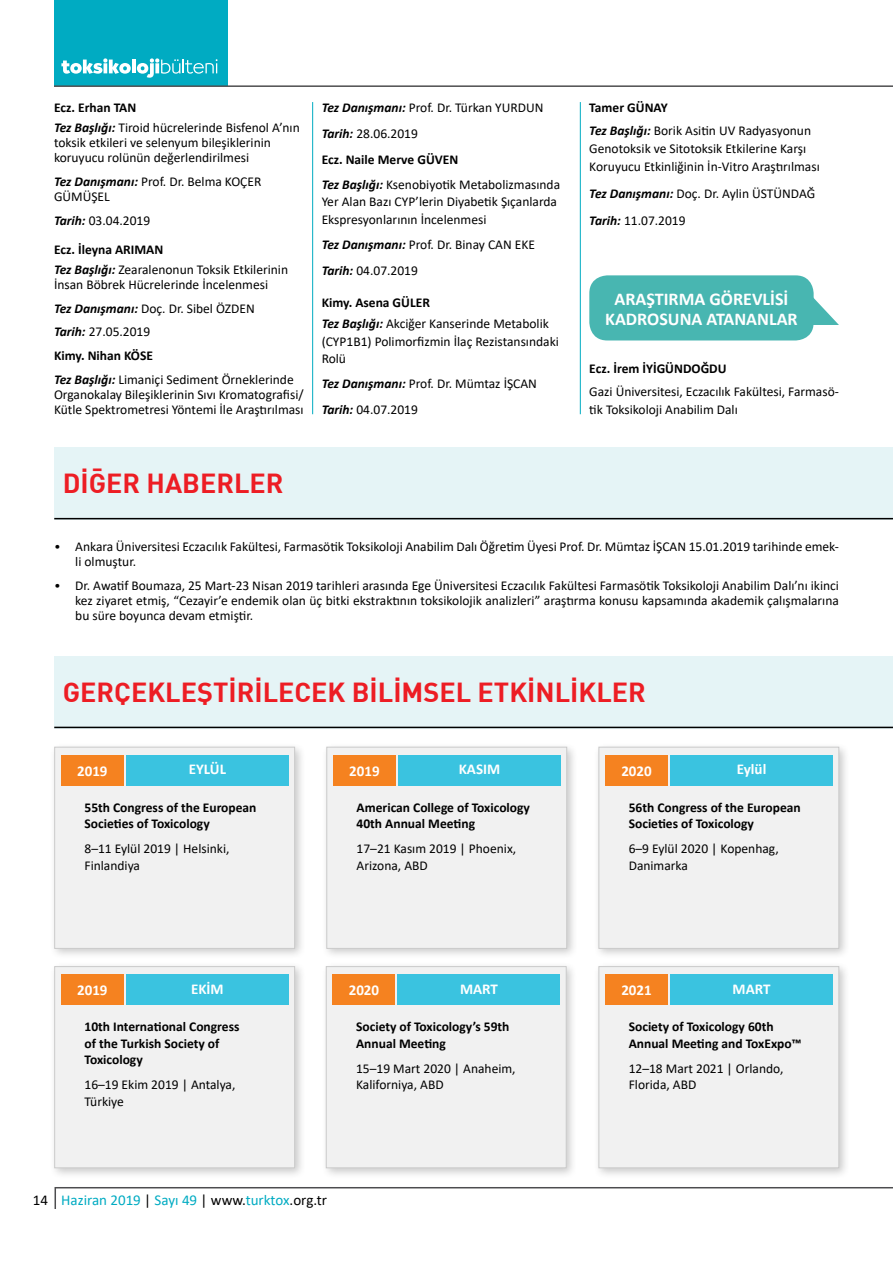
<style>
.page{position:relative;width:893px;height:1263px;background:#fff}
.page>*{position:absolute;margin:0;border:0;box-sizing:border-box;transform-origin:0 0}
.t1{font:700 27px "DI Nbek";color:#ed1d24}
.t2{font:700 18px/20.1px "Calibri";color:#fff;text-align:center}
.t3{font:700 15px "Calibri";color:#fff}
.t4{font:15px "Calibri";color:#00abc2}
.t5{font:13.5px/15.1px "Calibri";color:#000}
.t6{font:700 13.5px/16.5px "Calibri";color:#000}
.s1{font-weight:700}
.s2{font-weight:700;font-style:italic}
.s3{font-weight:300}
.s4{color:#000}
</style>
<div class="page">
<div style="left:54px;top:0;width:173px;height:86px;background:#00abc2"></div>
<svg style="left:61px;top:58px;width:70px;height:16px"></svg>
<hr style="left:132px;top:60px;width:4px;height:13px;background:#fff">
<svg style="left:137px;top:58px;width:81px;height:20px"></svg>
<hr style="left:54px;top:85px;width:839px;height:2px;background:#4d4d4f">
<svg style="left:54px;top:1187px;width:839px;height:22px"></svg>
<svg style="left:814px;top:298px;width:25px;height:27px"></svg>
<div style="left:589px;top:275px;width:225px;height:65px;background:#48b6b1;border-radius:18px"></div>
<hr style="left:312px;top:102px;width:1px;height:312px;background:#00abc2">
<hr style="left:580px;top:102px;width:1px;height:312px;background:#00abc2">
<div style="left:54px;top:447px;width:839px;height:72px;background:#e5f4f6"></div>
<hr style="left:54px;top:518px;width:839px;height:1px;background:#000">
<div style="left:54px;top:656px;width:839px;height:72px;background:#e5f4f6"></div>
<hr style="left:54px;top:727px;width:839px;height:1px;background:#000">
<svg style="left:325px;top:966px;width:248px;height:209px;fill:#e4e4e4"></svg>
<div style="left:326px;top:966px;width:240px;height:202px;background:#f1f1f1"></div>
<div style="left:398px;top:974px;width:162px;height:31px;background:#3ac3e0"></div>
<div style="left:332px;top:974px;width:63px;height:31px;background:#f58220"></div>
<svg style="left:598px;top:746px;width:248px;height:209px"></svg>
<div style="left:599px;top:747px;width:240px;height:201px;background:#f1f1f1"></div>
<div style="left:670px;top:755px;width:163px;height:31px;background:#3ac3e0"></div>
<div style="left:605px;top:755px;width:63px;height:31px;background:#f58220"></div>
<svg style="left:598px;top:966px;width:248px;height:209px"></svg>
<div style="left:599px;top:966px;width:240px;height:202px;background:#f1f1f1"></div>
<div style="left:670px;top:974px;width:163px;height:31px;background:#3ac3e0"></div>
<div style="left:605px;top:974px;width:63px;height:31px;background:#f58220"></div>
<svg style="left:326px;top:746px;width:248px;height:209px"></svg>
<div style="left:327px;top:747px;width:240px;height:201px;background:#f1f1f1"></div>
<div style="left:398px;top:755px;width:163px;height:31px;background:#3ac3e0"></div>
<div style="left:333px;top:755px;width:63px;height:31px;background:#f58220"></div>
<svg style="left:54px;top:966px;width:248px;height:209px"></svg>
<div style="left:55px;top:966px;width:240px;height:202px;background:#f1f1f1"></div>
<div style="left:126px;top:974px;width:163px;height:31px;background:#3ac3e0"></div>
<div style="left:61px;top:974px;width:63px;height:31px;background:#f58220"></div>
<svg style="left:54px;top:746px;width:248px;height:209px"></svg>
<div style="left:55px;top:747px;width:240px;height:201px;background:#f1f1f1"></div>
<div style="left:126px;top:755px;width:163px;height:31px;background:#3ac3e0"></div>
<div style="left:61px;top:755px;width:63px;height:31px;background:#f58220"></div>
<p class="t5" style="left:54px;top:98px;width:247px;line-height:19.5px"><span class="s1">Ecz. Erhan TAN<br></span><span class="s2">Tez Başlığı:</span> Tiroid hücrelerinde Bisfenol A’nın</p>
<p class="t5" style="left:54px;top:134px;width:218px">toksik etkileri ve selenyum bileşiklerinin koruyucu rolünün değerlendirilmesi</p>
<p class="t5" style="left:54px;top:173px;width:209px"><span class="s2">Tez Danışmanı:</span> Prof. Dr. Belma KOÇER<br>GÜMÜŞEL</p>
<p class="t5" style="left:54px;top:212px;width:98px"><span class="s2">Tarih:</span> 03.04.2019</p>
<p class="t5" style="left:54px;top:240px;width:236px;line-height:19.5px"><span class="s1">Ecz. İleyna ARIMAN<br></span><span class="s2">Tez Başlığı:</span> Zearalenonun Toksik Etkilerinin</p>
<p class="t5" style="left:54px;top:272px;width:241px;line-height:23.7px">İnsan Böbrek Hücrelerinde İncelenmesi<br><span class="s2">Tez Danışmanı:</span> Doç. Dr. Sibel ÖZDEN<br><span class="s2">Tarih:</span> 27.05.2019<br><span class="s1">Kimy. Nihan KÖSE<br></span><span class="s2">Tez Başlığı:</span> Limaniçi Sediment Örneklerinde</p>
<p class="t5" style="left:54px;top:387px;width:251px">Organokalay Bileşiklerinin Sıvı Kromatografisi/<br>Kütle Spektrometresi Yöntemi İle Araştırılması</p>
<p class="t5" style="left:322px;top:95px;width:240px;line-height:25.7px"><span class="s2">Tez Danışmanı:</span> Prof. Dr. Türkan YURDUN<br><span class="s2">Tarih:</span> 28.06.2019<br><span class="s1">Ecz. Naile Merve GÜVEN<br></span><span class="s2">Tez Başlığı:</span> Ksenobiyotik Metabolizmasında</p>
<p class="t5" style="left:322px;top:193px;width:237px;line-height:17.2px">Yer Alan Bazı CYP’lerin Diyabetik Şıçanlarda<br>Ekspresyonlarının İncelenmesi</p>
<p class="t5" style="left:322px;top:232px;width:215px;line-height:25.7px"><span class="s2">Tez Danışmanı:</span> Prof. Dr. Binay CAN EKE<br><span class="s2">Tarih:</span> 04.07.2019</p>
<p class="t5" style="left:322px;top:291px;width:229px;line-height:21.5px"><span class="s1">Kimy. Asena GÜLER<br></span><span class="s2">Tez Başlığı:</span> Akciğer Kanserinde Metabolik</p>
<p class="t5" style="left:322px;top:332px;width:239px;line-height:17.2px">(CYP1B1) Polimorfizmin İlaç Rezistansındaki<br>Rolü</p>
<p class="t5" style="left:322px;top:371px;width:217px;line-height:25.7px"><span class="s2">Tez Danışmanı:</span> Prof. Dr. Mümtaz İŞCAN<br><span class="s2">Tarih:</span> 04.07.2019</p>
<h1 class="t1" style="left:63px;top:465px;width:222px">DİĞER HABERLER</h1>
<p class="t5" style="left:589px;top:96px;width:223px;line-height:22.5px"><span class="s1">Tamer GÜNAY<br></span><span class="s2">Tez Başlığı:</span> Borik Asitin UV Radyasyonun</p>
<p class="t5" style="left:589px;top:139px;width:232px;line-height:18.3px">Genotoksik ve Sitotoksik Etkilerine Karşı<br>Koruyucu Etkinliğinin İn-Vitro Araştırılması</p>
<p class="t5" style="left:589px;top:180px;width:227px;line-height:26.7px"><span class="s2">Tez Danışmanı:</span> Doç. Dr. Aylin ÜSTÜNDAĞ<br><span class="s2">Tarih:</span> 11.07.2019</p>
<h2 class="t2" style="left:605px;top:289px;width:194px">ARAŞTIRMA GÖREVLİSİ<br>KADROSUNA ATANANLAR</h2>
<p class="t6" style="left:589px;top:361px;width:139px">Ecz. İrem İYİGÜNDOĞDU</p>
<p class="t5" style="left:589px;top:382px;width:251px;line-height:18.3px">Gazi Üniversitesi, Eczacılık Fakültesi, Farmasö&shy;tik Toksikoloji Anabilim Dalı</p>
<p class="t5" style="left:75px;top:538px;width:765px;text-indent:-21px"><span class="s3">•</span> Ankara Üniversitesi Eczacılık Fakültesi, Farmasötik Toksikoloji Anabilim Dalı Öğretim Üyesi Prof. Dr. Mümtaz İŞCAN 15.01.2019 tarihinde emek&shy;li olmuştur.</p>
<p class="t5" style="left:75px;top:577px;width:765px;text-align:justify;text-indent:-21px"><span class="s3">•</span> Dr. Awatif Boumaza, 25 Mart-23 Nisan 2019 tarihleri arasında Ege Üniversitesi Eczacılık Fakültesi Farmasötik Toksikoloji Anabilim Dalı’nı ikinci kez ziyaret etmiş, “Cezayir’e endemik olan üç bitki ekstraktının toksikolojik analizleri” araştırma konusu kapsamında akademik çalışmalarına bu süre boyunca devam etmiştir.</p>
<h1 class="t1" style="left:63px;top:674px;width:585px">GERÇEKLEŞTİRİLECEK BİLİMSEL ETKİNLİKLER</h1>
<p class="t3" style="left:77px;top:760px;width:32px">2019</p>
<p class="t3" style="left:189px;top:759px;width:39px">EYLÜL</p>
<p class="t3" style="left:349px;top:760px;width:32px">2019</p>
<p class="t3" style="left:459px;top:759px;width:43px">KASIM</p>
<p class="t3" style="left:621px;top:760px;width:32px">2020</p>
<p class="t3" style="left:737px;top:759px;width:31px">Eylül</p>
<p class="t6" style="left:85px;top:799px;width:174px">55th Congress of the European<br>Societies of Toxicology</p>
<p class="t5" style="left:85px;top:840px;width:146px;line-height:16.5px">8–11 Eylül 2019 | Helsinki,<br>Finlandiya</p>
<p class="t6" style="left:357px;top:799px;width:175px">American College of Toxicology<br>40th Annual Meeting</p>
<p class="t5" style="left:357px;top:840px;width:161px;line-height:16.5px">17–21 Kasım 2019 | Phoenix,<br>Arizona, ABD</p>
<p class="t6" style="left:629px;top:799px;width:174px">56th Congress of the European<br>Societies of Toxicology</p>
<p class="t5" style="left:629px;top:840px;width:152px;line-height:16.5px">6–9 Eylül 2020 | Kopenhag,<br>Danimarka</p>
<p class="t3" style="left:77px;top:980px;width:32px">2019</p>
<p class="t3" style="left:191px;top:978px;width:34px">EKİM</p>
<p class="t3" style="left:349px;top:980px;width:32px">2020</p>
<p class="t3" style="left:460px;top:978px;width:39px">MART</p>
<p class="t3" style="left:621px;top:980px;width:32px">2021</p>
<p class="t3" style="left:733px;top:978px;width:39px">MART</p>
<p class="t6" style="left:85px;top:1018px;width:156px">10th International Congress of the Turkish Society of<br>Toxicology</p>
<p class="t5" style="left:85px;top:1076px;width:152px;line-height:16.5px">16–19 Ekim 2019 | Antalya,<br>Türkiye</p>
<p class="t6" style="left:356px;top:1018px;width:155px">Society of Toxicology’s 59th<br>Annual Meeting</p>
<p class="t5" style="left:356px;top:1060px;width:161px;line-height:16.5px">15–19 Mart 2020 | Anaheim,<br>Kaliforniya, ABD</p>
<p class="t6" style="left:629px;top:1018px;width:174px">Society of Toxicology 60th<br>Annual Meeting and ToxExpo™</p>
<p class="t5" style="left:629px;top:1060px;width:156px;line-height:16.5px">12–18 Mart 2021 | Orlando,<br>Florida, ABD</p>
<p class="t4" style="left:33px;top:1189px;width:296px"><span class="s4">14</span> Haziran 2019 <span class="s4">|</span> Sayı 49 <span class="s4">| www.</span>turktox<span class="s4">.org.tr</span></p>
</div>
